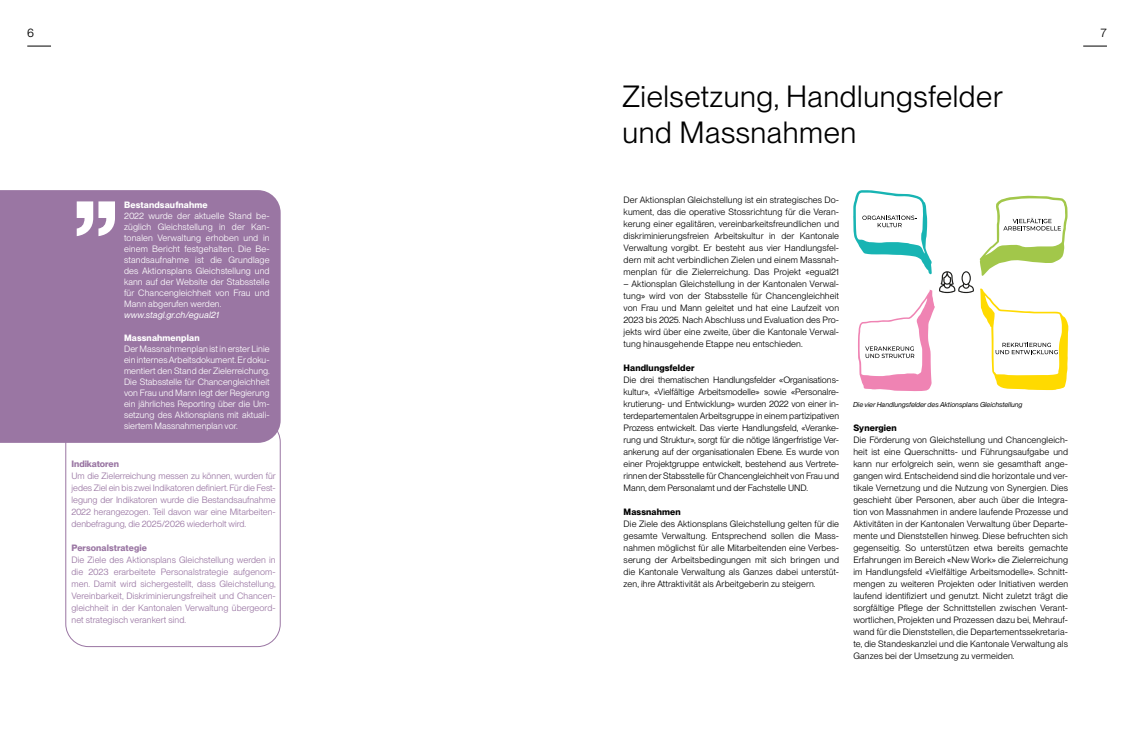
<style>
.page{position:relative;width:1134px;height:752px;background:#fff}
.page>*{position:absolute;margin:0;border:0;box-sizing:border-box;transform-origin:0 0}
.t1{font:700 108.8px "PP Neue Montreal";color:#fff}
.t2{font:30px/36px "PP Neue Montreal";letter-spacing:.02em;color:#000}
.t3{font:12px "PP Neue Montreal";color:#000}
.t4{font:9px/12px "PP Neue Montreal";letter-spacing:.015em;color:#000;text-align:justify}
.t5{font:9px/11px "PP Neue Montreal";letter-spacing:.005em;color:#fff;text-align:justify}
.t6{font:9px/12px "PP Neue Montreal";color:#9a76a3;text-align:justify}
.t7{font:700 9px "PP Neue Montreal";letter-spacing:.015em;color:#000}
.t8{font:700 9px "PP Neue Montreal";letter-spacing:.015em;color:#fff}
.t9{font:700 9px "PP Neue Montreal";color:#9a76a3}
.t10{font:italic 9px "PP Neue Montreal";letter-spacing:.015em;color:#fff}
.t11{font:italic 7px "PP Neue Montreal";color:#000}
</style>
<div class="page">
<svg style="left:980px;top:195px;width:87px;height:81px"></svg>
<svg style="left:980px;top:288px;width:89px;height:102px"></svg>
<svg style="left:853px;top:190px;width:121px;height:201px"></svg>
<div style="left:65px;top:419px;width:216px;height:227px;border:1px solid #9a76a3;border-radius:23px"></div>
<div style="left:0;top:190px;width:281px;height:252px;background:#9a76a3"></div>
<svg style="left:27px;top:46px;width:24px;height:1px"></svg>
<svg style="left:1083px;top:46px;width:24px;height:1px"></svg>
<h3 class="t3" style="left:27px;top:26px;width:8px">6</h3>
<h3 class="t3" style="left:1101px;top:26px;width:8px">7</h3>
<h1 class="t1" style="left:72px;top:114px;width:48px">„</h1>
<p class="t8" style="left:124px;top:199px;width:85px">Bestandsaufnahme</p>
<p class="t5" style="left:124px;top:210px;width:147px">2022 wurde der aktuelle Stand be&shy;züglich Gleichstellung in der Kan&shy;tonalen Verwaltung erhoben und in einem Bericht festgehalten. Die Be&shy;standsaufnahme ist die Grundlage des Aktionsplans Gleichstellung und kann auf der Website der Stabsstelle für Chancengleichheit von Frau und Mann abgerufen werden.</p>
<p class="t10" style="left:124px;top:309px;width:96px">www.stagl.gr.ch/egual21</p>
<p class="t8" style="left:124px;top:332px;width:77px">Massnahmenplan</p>
<p class="t5" style="left:124px;top:343px;width:147px">Der Massnahmenplan ist in erster Linie ein internes Arbeitsdokument. Er doku&shy;mentiert den Stand der Zielerreichung.<br>Die Stabsstelle für Chancengleichheit von Frau und Mann legt der Regierung ein jährliches Reporting über die Um&shy;setzung des Aktionsplans mit aktuali&shy;siertem Massnahmenplan vor.</p>
<p class="t9" style="left:72px;top:458px;width:49px">Indikatoren</p>
<p class="t6" style="left:72px;top:469px;width:206px">Um die Zielerreichung messen zu können, wurden für jedes Ziel ein bis zwei Indikatoren definiert. Für die Fest&shy;legung der Indikatoren wurde die Bestandsaufnahme 2022 herangezogen. Teil davon war eine Mitarbeiten&shy;denbefragung, die 2025/2026 wiederholt wird.</p>
<p class="t9" style="left:72px;top:542px;width:77px">Personalstrategie</p>
<p class="t6" style="left:72px;top:553px;width:206px">Die Ziele des Aktionsplans Gleichstellung werden in die 2023 erarbeitete Personalstrategie aufgenom&shy;men. Damit wird sichergestellt, dass Gleichstellung, Vereinbarkeit, Diskriminierungsfreiheit und Chancen&shy;gleichheit in der Kantonalen Verwaltung übergeord&shy;net strategisch verankert sind.</p>
<h2 class="t2" style="left:622px;top:78px;width:382px">Zielsetzung, Handlungsfelder und Massnahmen</h2>
<p class="t4" style="left:624px;top:193px;width:217px">Der Aktionsplan Gleichstellung ist ein strategisches Do&shy;kument, das die operative Stossrichtung für die Veran&shy;kerung einer egalitären, vereinbarkeitsfreundlichen und diskriminierungsfreien Arbeitskultur in der Kantonale Verwaltung vorgibt. Er besteht aus vier Handlungsfel&shy;dern mit acht verbindlichen Zielen und einem Massnah&shy;menplan für die Zielerreichung. Das Projekt «egual21</p>
<p class="t4" style="left:624px;top:277px;width:217px">– Aktionsplan Gleichstellung in der Kantonalen Verwal&shy;tung» wird von der Stabsstelle für Chancengleichheit von Frau und Mann geleitet und hat eine Laufzeit von 2023 bis 2025. Nach Abschluss und Evaluation des Pro&shy;jekts wird über eine zweite, über die Kantonale Verwal&shy;tung hinausgehende Etappe neu entschieden.</p>
<p class="t7" style="left:624px;top:362px;width:72px">Handlungsfelder</p>
<p class="t4" style="left:624px;top:373px;width:217px">Die drei thematischen Handlungsfelder «Organisations&shy;kultur», «Vielfältige Arbeitsmodelle» sowie «Personalre&shy;krutierung- und Entwicklung» wurden 2022 von einer in&shy;terdepartementalen Arbeitsgruppe in einem partizipativen Prozess entwickelt. Das vierte Handlungsfeld, «Veranke&shy;rung und Struktur», sorgt für die nötige längerfristige Ver&shy;ankerung auf der organisationalen Ebene. Es wurde von einer Projektgruppe entwickelt, bestehend aus Vertrete&shy;rinnen der Stabsstelle für Chancengleichheit von Frau und Mann, dem Personalamt und der Fachstelle UND.</p>
<p class="t7" style="left:624px;top:506px;width:59px">Massnahmen</p>
<p class="t4" style="left:624px;top:517px;width:217px">Die Ziele des Aktionsplans Gleichstellung gelten für die gesamte Verwaltung. Entsprechend sollen die Mass&shy;nahmen möglichst für alle Mitarbeitenden eine Verbes&shy;serung der Arbeitsbedingungen mit sich bringen und die Kantonale Verwaltung als Ganzes dabei unterstüt&shy;zen, ihre Attraktivität als Arbeitgeberin zu steigern.</p>
<p class="t11" style="left:853px;top:400px;width:171px">Die vier Handlungsfelder des Aktionsplans Gleichstellung</p>
<p class="t7" style="left:853px;top:422px;width:45px">Synergien</p>
<p class="t4" style="left:853px;top:433px;width:216px">Die Förderung von Gleichstellung und Chancengleich&shy;heit ist eine Querschnitts- und Führungsaufgabe und kann nur erfolgreich sein, wenn sie gesamthaft ange&shy;gangen wird. Entscheidend sind die horizontale und ver&shy;tikale Vernetzung und die Nutzung von Synergien. Dies geschieht über Personen, aber auch über die Integra&shy;tion von Massnahmen in andere laufende Prozesse und Aktivitäten in der Kantonalen Verwaltung über Departe&shy;mente und Dienststellen hinweg. Diese befruchten sich gegenseitig. So unterstützen etwa bereits gemachte Erfahrungen im Bereich «New Work» die Zielerreichung im Handlungsfeld «Vielfältige Arbeitsmodelle». Schnitt&shy;mengen zu weiteren Projekten oder Initiativen werden laufend identifiziert und genutzt. Nicht zuletzt trägt die sorgfältige Pflege der Schnittstellen zwischen Verant&shy;wortlichen, Projekten und Prozessen dazu bei, Mehrauf&shy;wand für die Dienststellen, die Departementssekretaria&shy;te, die Standeskanzlei und die Kantonale Verwaltung als Ganzes bei der Umsetzung zu vermeiden.</p>
</div>
